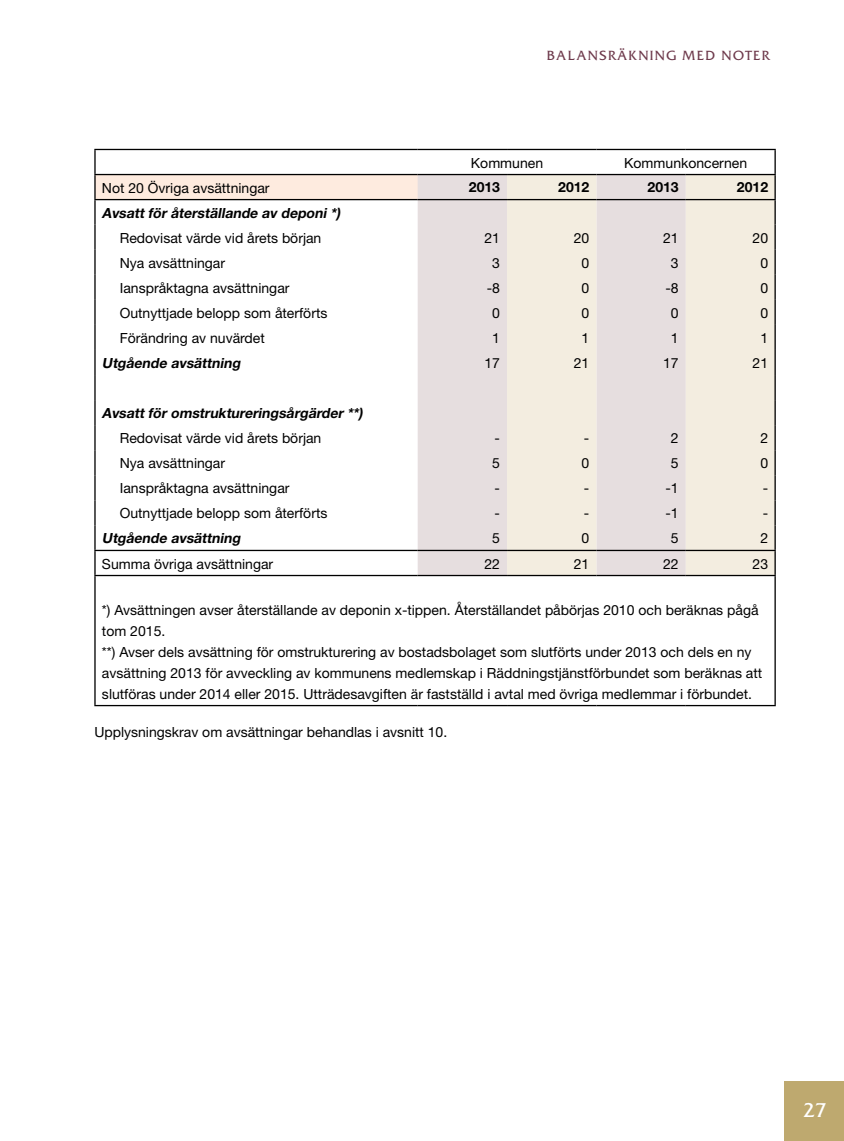
<style>
.page{position:relative;width:844px;height:1141px;background:#fff}
.page>*{position:absolute;margin:0;border:0;box-sizing:border-box;transform-origin:0 0}
.t1{font:21px "Friz Quadrata";color:#fff}
.t2{font:14px/21px "Helvetica Neue";color:#000}
.t3{font:italic 700 14px "Helvetica Neue";color:#000}
.t4{font:14px "Friz Quadrata";letter-spacing:.1em;color:#6e3a4c}
.t5{font:700 14px "Helvetica Neue";color:#000}
</style>
<div class="page">
<div style="left:784px;top:1081px;width:59px;height:60px;background:#bea96f"></div>
<div style="left:95px;top:175px;width:322px;height:25px;background:#feebdf"></div>
<div style="left:417px;top:175px;width:90px;height:400px;background:#e6dedf"></div>
<svg style="left:507px;top:175px;width:267px;height:400px;background:#eee7df"></svg>
<hr style="left:94px;top:174px;width:323px;height:1px;background:#000">
<hr style="left:417px;top:174px;width:90px;height:1px;background:#000">
<hr style="left:507px;top:174px;width:89px;height:1px;background:#000">
<hr style="left:596px;top:174px;width:89px;height:1px;background:#000">
<hr style="left:685px;top:174px;width:90px;height:1px;background:#000">
<hr style="left:94px;top:199px;width:323px;height:1px;background:#000">
<hr style="left:417px;top:199px;width:90px;height:1px;background:#000">
<hr style="left:507px;top:199px;width:89px;height:1px;background:#000">
<hr style="left:596px;top:199px;width:89px;height:1px;background:#000">
<hr style="left:685px;top:199px;width:90px;height:1px;background:#000">
<hr style="left:94px;top:550px;width:323px;height:1px;background:#000">
<hr style="left:417px;top:550px;width:90px;height:1px;background:#000">
<hr style="left:507px;top:550px;width:89px;height:1px;background:#000">
<hr style="left:596px;top:550px;width:89px;height:1px;background:#000">
<hr style="left:685px;top:550px;width:90px;height:1px;background:#000">
<hr style="left:94px;top:575px;width:323px;height:1px;background:#000">
<hr style="left:417px;top:575px;width:90px;height:1px;background:#000">
<hr style="left:507px;top:575px;width:89px;height:1px;background:#000">
<hr style="left:596px;top:575px;width:89px;height:1px;background:#000">
<hr style="left:685px;top:575px;width:90px;height:1px;background:#000">
<hr style="left:94px;top:149px;width:323px;height:1px;background:#000">
<hr style="left:94px;top:150px;width:2px;height:24px;background:#000">
<hr style="left:417px;top:149px;width:90px;height:1px;background:#000">
<hr style="left:507px;top:149px;width:89px;height:1px;background:#000">
<hr style="left:596px;top:149px;width:89px;height:1px;background:#000">
<hr style="left:685px;top:149px;width:90px;height:1px;background:#000">
<hr style="left:94px;top:175px;width:2px;height:24px;background:#000">
<hr style="left:94px;top:200px;width:2px;height:25px;background:#000">
<hr style="left:94px;top:225px;width:2px;height:25px;background:#000">
<hr style="left:94px;top:250px;width:2px;height:25px;background:#000">
<hr style="left:94px;top:275px;width:2px;height:25px;background:#000">
<hr style="left:94px;top:300px;width:2px;height:25px;background:#000">
<hr style="left:94px;top:325px;width:2px;height:25px;background:#000">
<hr style="left:94px;top:350px;width:2px;height:25px;background:#000">
<hr style="left:94px;top:375px;width:2px;height:25px;background:#000">
<hr style="left:94px;top:400px;width:2px;height:25px;background:#000">
<hr style="left:94px;top:425px;width:2px;height:25px;background:#000">
<hr style="left:94px;top:450px;width:2px;height:25px;background:#000">
<hr style="left:94px;top:475px;width:2px;height:25px;background:#000">
<hr style="left:94px;top:500px;width:2px;height:25px;background:#000">
<hr style="left:94px;top:525px;width:2px;height:25px;background:#000">
<hr style="left:94px;top:551px;width:2px;height:24px;background:#000">
<svg style="left:774px;top:150px;width:1px;height:425px"></svg>
<hr style="left:94px;top:576px;width:2px;height:129px;background:#000">
<hr style="left:774px;top:576px;width:1px;height:129px;background:#000">
<hr style="left:94px;top:705px;width:323px;height:1px;background:#000">
<hr style="left:417px;top:705px;width:90px;height:1px;background:#000">
<hr style="left:507px;top:705px;width:89px;height:1px;background:#000">
<hr style="left:596px;top:705px;width:89px;height:1px;background:#000">
<hr style="left:685px;top:705px;width:90px;height:1px;background:#000">
<p class="t4" style="left:546px;top:48px;width:21px">BALANSRÄ</p>
<p class="t4" style="left:628px;top:48px;width:21px">KNING</p>
<p class="t4" style="left:682px;top:48px;width:12px">MED</p>
<p class="t4" style="left:721px;top:48px;width:42px">NOTER</p>
<p class="t2" style="left:471px;top:152px;width:74px">Kommunen</p>
<p class="t2" style="left:624px;top:152px;width:124px">Kommunkoncernen</p>
<p class="t2" style="left:102px;top:177px;width:169px">Not 20 Övriga avsättningar</p>
<p class="t5" style="left:469px;top:179px;width:33px">2013</p>
<p class="t5" style="left:558px;top:179px;width:33px">2012</p>
<p class="t5" style="left:647px;top:179px;width:33px">2013</p>
<p class="t5" style="left:736px;top:179px;width:33px">2012</p>
<p class="t3" style="left:102px;top:204px;width:240px">Avsatt för återställande av deponi *)</p>
<p class="t2" style="left:120px;top:227px;width:203px">Redovisat värde vid årets början</p>
<p class="t2" style="left:484px;top:227px;width:17px">21</p>
<p class="t2" style="left:573px;top:227px;width:17px">20</p>
<p class="t2" style="left:663px;top:227px;width:17px">21</p>
<p class="t2" style="left:752px;top:227px;width:17px">20</p>
<p class="t2" style="left:120px;top:252px;width:107px">Nya avsättningar</p>
<p class="t2" style="left:492px;top:252px;width:9px">3</p>
<p class="t2" style="left:581px;top:252px;width:9px">0</p>
<p class="t2" style="left:670px;top:252px;width:9px">3</p>
<p class="t2" style="left:760px;top:252px;width:9px">0</p>
<p class="t2" style="left:120px;top:277px;width:171px">Ianspråktagna avsättningar</p>
<p class="t2" style="left:486px;top:277px;width:15px">-8</p>
<p class="t2" style="left:581px;top:277px;width:9px">0</p>
<p class="t2" style="left:665px;top:277px;width:15px">-8</p>
<p class="t2" style="left:760px;top:277px;width:9px">0</p>
<p class="t2" style="left:120px;top:302px;width:209px">Outnyttjade belopp som återförts</p>
<p class="t2" style="left:492px;top:302px;width:9px">0</p>
<p class="t2" style="left:581px;top:302px;width:9px">0</p>
<p class="t2" style="left:670px;top:302px;width:9px">0</p>
<p class="t2" style="left:760px;top:302px;width:9px">0</p>
<p class="t2" style="left:120px;top:327px;width:146px">Förändring av nuvärdet</p>
<p class="t2" style="left:492px;top:327px;width:9px">1</p>
<p class="t2" style="left:581px;top:327px;width:9px">1</p>
<p class="t2" style="left:670px;top:327px;width:9px">1</p>
<p class="t2" style="left:760px;top:327px;width:9px">1</p>
<p class="t3" style="left:102px;top:354px;width:143px">Utgående avsättning</p>
<p class="t2" style="left:484px;top:352px;width:17px">17</p>
<p class="t2" style="left:573px;top:352px;width:17px">21</p>
<p class="t2" style="left:663px;top:352px;width:17px">17</p>
<p class="t2" style="left:752px;top:352px;width:17px">21</p>
<p class="t3" style="left:102px;top:404px;width:262px">Avsatt för omstruktureringsårgärder **)</p>
<p class="t2" style="left:120px;top:428px;width:203px">Redovisat värde vid årets början</p>
<p class="t2" style="left:494px;top:428px;width:7px">-</p>
<p class="t2" style="left:583px;top:428px;width:7px">-</p>
<p class="t2" style="left:670px;top:428px;width:9px">2</p>
<p class="t2" style="left:760px;top:428px;width:9px">2</p>
<p class="t2" style="left:120px;top:453px;width:107px">Nya avsättningar</p>
<p class="t2" style="left:492px;top:453px;width:9px">5</p>
<p class="t2" style="left:581px;top:453px;width:9px">0</p>
<p class="t2" style="left:670px;top:453px;width:9px">5</p>
<p class="t2" style="left:760px;top:453px;width:9px">0</p>
<p class="t2" style="left:120px;top:478px;width:171px">Ianspråktagna avsättningar</p>
<p class="t2" style="left:494px;top:478px;width:7px">-</p>
<p class="t2" style="left:583px;top:478px;width:7px">-</p>
<p class="t2" style="left:665px;top:478px;width:15px">-1</p>
<p class="t2" style="left:762px;top:478px;width:7px">-</p>
<p class="t2" style="left:120px;top:503px;width:209px">Outnyttjade belopp som återförts</p>
<p class="t2" style="left:494px;top:503px;width:7px">-</p>
<p class="t2" style="left:583px;top:503px;width:7px">-</p>
<p class="t2" style="left:665px;top:503px;width:15px">-1</p>
<p class="t2" style="left:762px;top:503px;width:7px">-</p>
<p class="t3" style="left:102px;top:530px;width:143px">Utgående avsättning</p>
<p class="t2" style="left:492px;top:528px;width:9px">5</p>
<p class="t2" style="left:581px;top:528px;width:9px">0</p>
<p class="t2" style="left:670px;top:528px;width:9px">5</p>
<p class="t2" style="left:760px;top:528px;width:9px">2</p>
<p class="t2" style="left:102px;top:553px;width:173px">Summa övriga avsättningar</p>
<p class="t2" style="left:484px;top:553px;width:17px">22</p>
<p class="t2" style="left:573px;top:553px;width:17px">21</p>
<p class="t2" style="left:663px;top:553px;width:17px">22</p>
<p class="t2" style="left:752px;top:553px;width:17px">23</p>
<p class="t2" style="left:102px;top:599px;width:661px">*) Avsättningen avser återställande av deponin x-tippen. Återställandet påbörjas 2010 och beräknas pågå tom 2015.<br>**) Avser dels avsättning för omstrukturering av bostadsbolaget som slutförts under 2013 och dels en ny avsättning 2013 för avveckling av kommunens medlemskap i Räddningstjänstförbundet som beräknas att slutföras under 2014 eller 2015. Utträdesavgiften är fastställd i avtal med övriga medlemmar i förbundet.</p>
<p class="t2" style="left:94px;top:721px;width:354px">Upplysningskrav om avsättningar behandlas i avsnitt 10.</p>
<h1 class="t1" style="left:802px;top:1098px;width:25px">27</h1>
</div>
